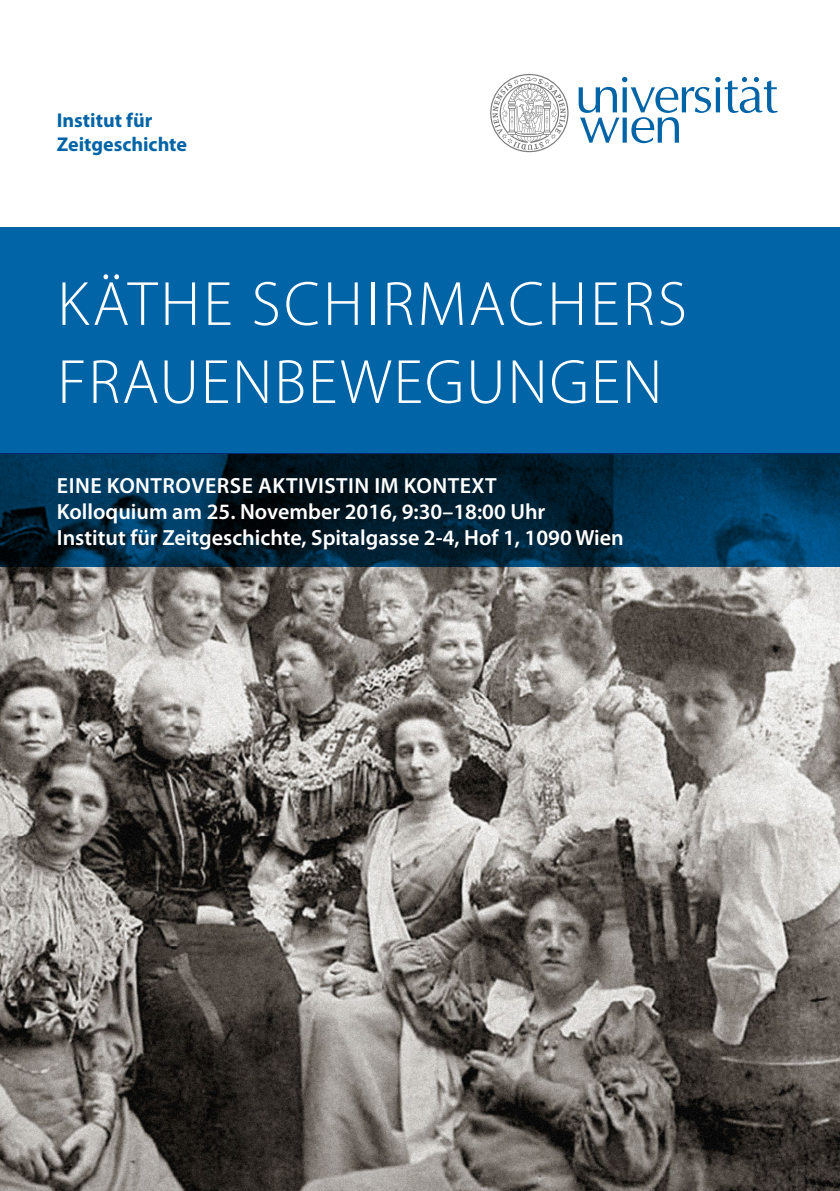
<style>
.page{position:relative;width:840px;height:1191px;background:#fff}
.page>*{position:absolute;margin:0;border:0;box-sizing:border-box;transform-origin:0 0}
.t1{font:300 63px/78px "Myriad Pro";letter-spacing:.03em;color:#fff}
.t2{font:600 22px/26px "Myriad Pro";color:#fff}
.t3{font:700 20px/24px "Myriad Pro";color:#0064a7}
</style>
<div class="page">
<img style="left:0;top:567px;width:839px;height:624px">
<div style="left:0;top:227px;width:839px;height:227px;background:#0064a7"></div>
<svg style="left:0;top:454px;width:839px;height:113px;background:#002943"></svg>
<svg style="left:578px;top:77px;width:199px;height:66px"></svg>
<svg style="left:490px;top:74px;width:78px;height:78px"></svg>
<p class="t3" style="left:57px;top:108px;width:132px">Institut für<br>Zeitgeschichte</p>
<h1 class="t1" style="left:57px;top:264px;width:230px">KÄTH E SCH</h1>
<h1 class="t1" style="left:366px;top:264px;width:93px">IRMACH</h1>
<h1 class="t1" style="left:57px;top:264px;width:630px;text-indent:532px">ERS<br>FRAUENBEWEGUNGEN</h1>
<p class="t2" style="left:57px;top:472px;width:568px">eine kontroverse Aktivistin im Kontext<br>Kolloquium am 25. November 2016, 9:30–18:00 Uhr<br>Institut für Zeitgeschichte, Spitalgasse 2-4, Hof 1, 1090 Wien</p>
</div>
